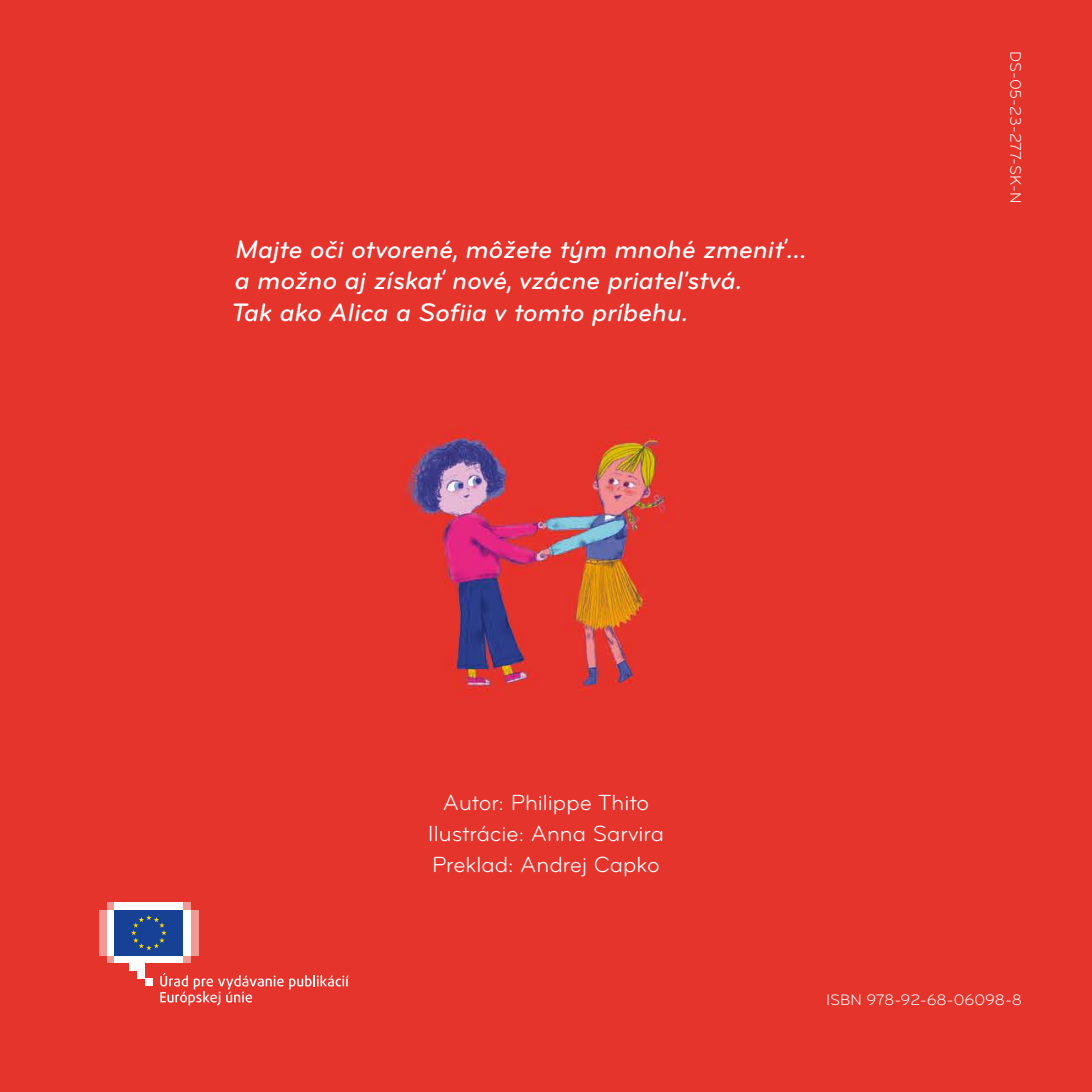
<style>
.page{position:relative;width:1092px;height:1092px;background:#fff}
.page>*{position:absolute;margin:0;border:0;box-sizing:border-box;transform-origin:0 0}
.t1{font:italic 500 26.25px/31.5px "Bryant";color:#fff}
.t2{font:22.75px/31.2px "Bryant";color:#fff;text-align:center}
.t3{font:15.75px "Bryant";color:#fff}
</style>
<div class="page">
<div style="left:0;top:0;width:1091px;height:1091px;background:#e5342c"></div>
<div style="left:107px;top:955px;width:84px;height:8px;background:#f19995"></div>
<div style="left:107px;top:902px;width:84px;height:7px;background:#f19995"></div>
<div style="left:114px;top:902px;width:69px;height:7px;background:#fff"></div>
<div style="left:114px;top:955px;width:69px;height:8px;background:#fff"></div>
<div style="left:183px;top:909px;width:8px;height:46px;background:#fff"></div>
<div style="left:191px;top:909px;width:7px;height:46px;background:#f19995"></div>
<div style="left:107px;top:909px;width:7px;height:46px;background:#fff"></div>
<div style="left:99px;top:909px;width:8px;height:46px;background:#f19995"></div>
<div style="left:130px;top:955px;width:15px;height:15px;background:#fff"></div>
<div style="left:137px;top:955px;width:8px;height:23px;background:#fff"></div>
<div style="left:145px;top:978px;width:8px;height:7px;background:#fff"></div>
<div style="left:114px;top:909px;width:69px;height:46px;background:#164194"></div>
<svg style="left:131px;top:915px;width:36px;height:35px"></svg>
<svg style="left:160px;top:972px;width:188px;height:33px"></svg>
<p class="t1" style="left:231px;top:233px;width:577px">Majte oči otvorené, môžete tým mnohé zmeniť... a možno aj získať nové, vzácne priateľstvá.<br>Tak ako Alica a Sofiia v tomto príbehu.</p>
<p class="t3" style="left:1024px;top:51px;width:154px;rotate:90deg">DS-05-23-277-SK-N</p>
<p class="t2" style="left:428px;top:786px;width:237px">Autor: Philippe Thito<br>Ilustrácie: Anna Sarvira<br>Preklad: Andrej Capko</p>
<p class="t3" style="left:826px;top:990px;width:197px">ISBN 978-92-68-06098-8</p>
</div>
